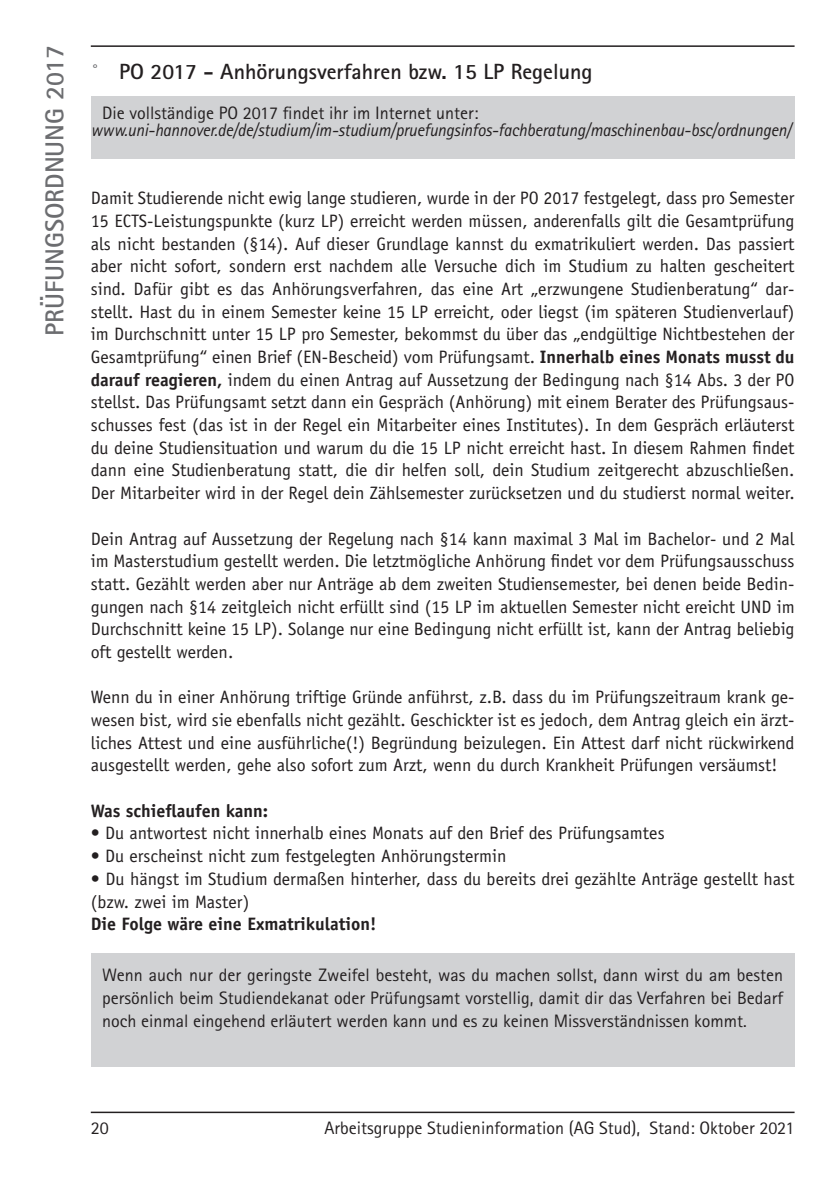
<style>
.page{position:relative;width:840px;height:1191px;background:#fff}
.page>*{position:absolute;margin:0;border:0;box-sizing:border-box;transform-origin:0 0}
.t1{font:700 26px "Rotis Sans Serif Std";color:#6c6d70}
.t2{font:700 22px "Rotis Sans Serif Std";color:#231f20}
.t3{font:18px/22.6px "Officina Sans";color:#231f20;text-align:justify}
.t4{font:18px/22.6px "Rotis Sans Serif Std";color:#231f20;text-align:justify}
.t5{font:italic 18px "Rotis Sans Serif Std";letter-spacing:-.01em;color:#231f20;scale:.94 1}
.t6{font:700 18px "Officina Sans";color:#231f20}
.s1{font-weight:700}
</style>
<div class="page">
<hr style="left:91px;top:1111px;width:703px;height:2px;background:#231f20">
<hr style="left:91px;top:45px;width:703px;height:2px;background:#231f20">
<div style="left:91px;top:96px;width:703px;height:63px;background:#d1d2d4"></div>
<div style="left:91px;top:952px;width:703px;height:114px;background:#d1d2d4"></div>
<h1 class="t1" style="left:38px;top:336px;width:292px;rotate:-90deg">PRÜFUNGSORDNUNG 2017</h1>
<p class="t2" style="left:119px;top:58px;width:474px">PO 2017 - Anhörungsverfahren bzw. 15 LP Regelung</p>
<p class="t4" style="left:102px;top:102px;width:377px">Die vollständige PO 2017 findet ihr im Internet unter:</p>
<p class="t5" style="left:91px;top:119px;width:746px">www.uni-hannover.de/de/studium/im-studium/pruefungsinfos-fachberatung/maschinenbau-bsc/ordnungen/</p>
<p class="t3" style="left:91px;top:187px;width:705px">Damit Studierende nicht ewig lange studieren, wurde in der PO 2017 festgelegt, dass pro Semester 15 ECTS-Leistungspunkte (kurz LP) erreicht werden müssen, anderenfalls gilt die Gesamtprüfung als nicht bestanden (§14). Auf dieser Grundlage kannst du exmatrikuliert werden. Das passiert aber nicht sofort, sondern erst nachdem alle Versuche dich im Studium zu halten gescheitert sind. Dafür gibt es das Anhörungsverfahren, das eine Art „erzwungene Studienberatung“ dar&shy;stellt. Hast du in einem Semester keine 15 LP erreicht, oder liegst (im späteren Studienverlauf) im Durchschnitt unter 15 LP pro Semester, bekommst du über das „endgültige Nichtbestehen der Gesamtprüfung“ einen Brief (EN-Bescheid) vom Prüfungsamt. <span class="s1">Innerhalb eines Monats musst du darauf reagieren,</span> indem du einen Antrag auf Aussetzung der Bedingung nach §14 Abs. 3 der PO stellst. Das Prüfungsamt setzt dann ein Gespräch (Anhörung) mit einem Berater des Prüfungsaus&shy;schusses fest (das ist in der Regel ein Mitarbeiter eines Institutes). In dem Gespräch erläuterst du deine Studiensituation und warum du die 15 LP nicht erreicht hast. In diesem Rahmen findet dann eine Studienberatung statt, die dir helfen soll, dein Studium zeitgerecht abzuschließen.<br>Der Mitarbeiter wird in der Regel dein Zählsemester zurücksetzen und du studierst normal weiter.</p>
<p class="t3" style="left:91px;top:527px;width:705px">Dein Antrag auf Aussetzung der Regelung nach §14 kann maximal 3 Mal im Bachelor- und 2 Mal im Masterstudium gestellt werden. Die letztmögliche Anhörung findet vor dem Prüfungsausschuss statt. Gezählt werden aber nur Anträge ab dem zweiten Studiensemester, bei denen beide Bedin&shy;gungen nach §14 zeitgleich nicht erfüllt sind (15 LP im aktuellen Semester nicht ereicht UND im Durchschnitt keine 15 LP). Solange nur eine Bedingung nicht erfüllt ist, kann der Antrag beliebig oft gestellt werden.</p>
<p class="t3" style="left:91px;top:686px;width:705px">Wenn du in einer Anhörung triftige Gründe anführst, z.B. dass du im Prüfungszeitraum krank ge&shy;wesen bist, wird sie ebenfalls nicht gezählt. Geschickter ist es jedoch, dem Antrag gleich ein ärzt&shy;liches Attest und eine ausführliche(!) Begründung beizulegen. Ein Attest darf nicht rückwirkend ausgestellt werden, gehe also sofort zum Arzt, wenn du durch Krankheit Prüfungen versäumst!</p>
<p class="t6" style="left:91px;top:799px;width:179px">Was schieflaufen kann:</p>
<p class="t3" style="left:91px;top:822px;width:575px">• Du antwortest nicht innerhalb eines Monats auf den Brief des Prüfungsamtes</p>
<p class="t3" style="left:91px;top:844px;width:417px">• Du erscheinst nicht zum festgelegten Anhörungstermin</p>
<p class="t3" style="left:91px;top:867px;width:705px">• Du hängst im Studium dermaßen hinterher, dass du bereits drei gezählte Anträge gestellt hast (bzw. zwei im Master)</p>
<p class="t6" style="left:91px;top:913px;width:287px">Die Folge wäre eine Exmatrikulation!</p>
<p class="t4" style="left:102px;top:964px;width:682px">Wenn auch nur der geringste Zweifel besteht, was du machen sollst, dann wirst du am besten persönlich beim Studiendekanat oder Prüfungsamt vorstellig, damit dir das Verfahren bei Bedarf noch einmal eingehend erläutert werden kann und es zu keinen Missverständnissen kommt.</p>
<p class="t4" style="left:91px;top:1117px;width:19px">20</p>
<p class="t4" style="left:324px;top:1117px;width:471px">Arbeitsgruppe Studieninformation (AG Stud), Stand: Oktober 2021</p>
</div>
